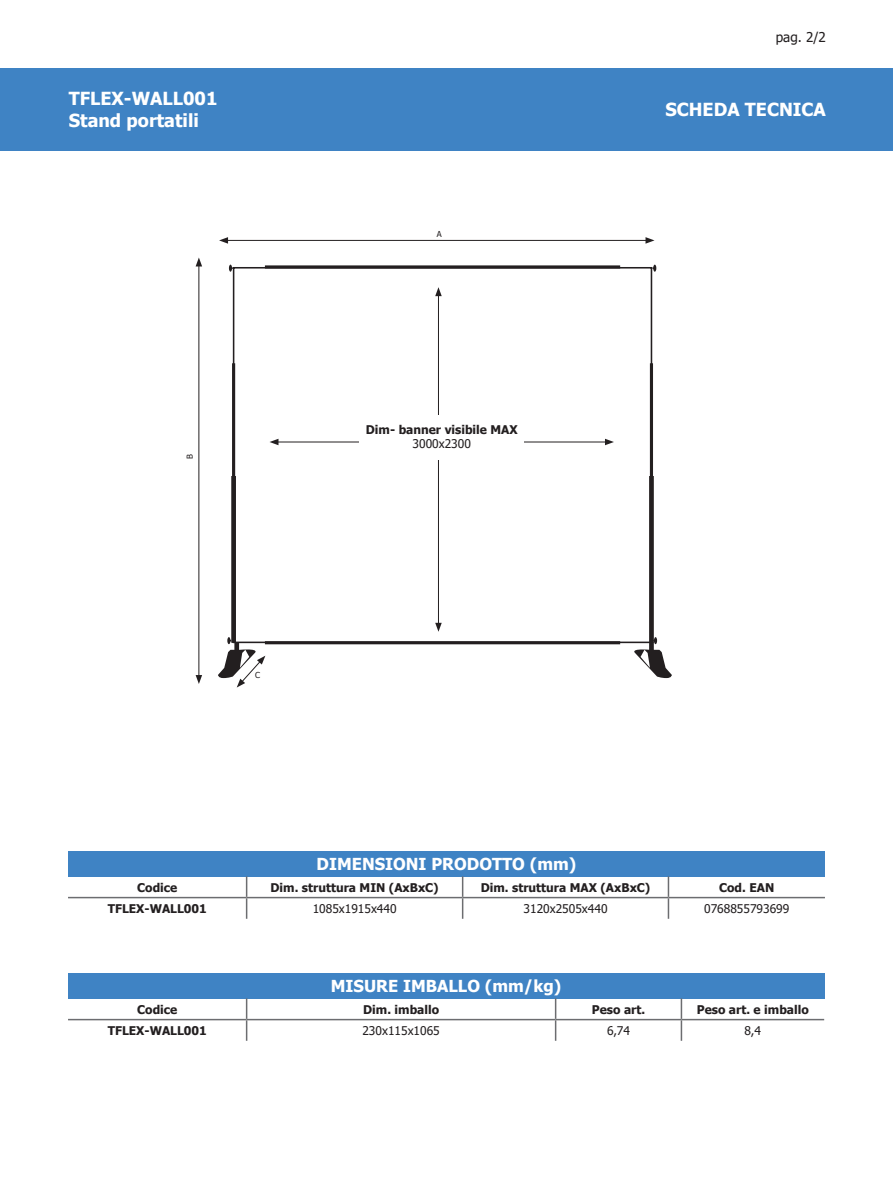
<style>
.page{position:relative;width:893px;height:1187px;background:#fff}
.page>*{position:absolute;margin:0;border:0;box-sizing:border-box;transform-origin:0 0}
.t1{font:700 18px/21.6px "Tahoma";color:#fff}
.t2{font:700 16.5px "Tahoma";color:#fff}
.t3{font:13.5px "Tahoma";color:#231f20}
.t4{font:700 12px "Tahoma";color:#231f20}
.t5{font:12px "Tahoma";color:#231f20}
.t6{font:8.25px "Tahoma";color:#231f20}
</style>
<div class="page">
<div style="left:0;top:68px;width:893px;height:82px;background:#3f83c4"></div>
<hr style="left:232px;top:363px;width:3px;height:279px;background:#231f20">
<div style="left:231px;top:476px;width:5px;height:166px;background:#231f20"></div>
<hr style="left:650px;top:363px;width:3px;height:279px;background:#231f20">
<div style="left:649px;top:476px;width:5px;height:166px;background:#231f20"></div>
<hr style="left:265px;top:641px;width:355px;height:3px;background:#231f20">
<hr style="left:265px;top:265px;width:355px;height:3px;background:#231f20">
<svg style="left:229px;top:264px;width:4px;height:8px"></svg>
<svg style="left:652px;top:264px;width:4px;height:8px"></svg>
<svg style="left:629px;top:637px;width:43px;height:41px"></svg>
<div style="left:649px;top:642px;width:5px;height:8px;background:#231f20"></div>
<hr style="left:199px;top:264px;width:1px;height:413px;background:#231f20">
<svg style="left:196px;top:257px;width:6px;height:9px"></svg>
<svg style="left:196px;top:675px;width:6px;height:9px"></svg>
<svg style="left:218px;top:637px;width:47px;height:50px"></svg>
<hr style="left:226px;top:240px;width:422px;height:1px;background:#231f20">
<svg style="left:645px;top:237px;width:9px;height:7px"></svg>
<svg style="left:219px;top:237px;width:9px;height:7px"></svg>
<hr style="left:438px;top:294px;width:1px;height:331px;background:#231f20">
<svg style="left:435px;top:287px;width:7px;height:9px"></svg>
<svg style="left:435px;top:622px;width:7px;height:9px"></svg>
<hr style="left:276px;top:441px;width:331px;height:1px;background:#231f20">
<svg style="left:605px;top:438px;width:9px;height:7px"></svg>
<svg style="left:270px;top:439px;width:8px;height:6px"></svg>
<div style="left:359px;top:415px;width:165px;height:44px;background:#fff"></div>
<div style="left:68px;top:972px;width:756px;height:26px;background:#3f83c4"></div>
<svg style="left:246px;top:998px;width:1px;height:42px"></svg>
<svg style="left:555px;top:998px;width:1px;height:42px"></svg>
<svg style="left:681px;top:998px;width:1px;height:42px"></svg>
<hr style="left:68px;top:1018px;width:179px;height:2px;background:#6c6d70">
<hr style="left:247px;top:1018px;width:309px;height:2px;background:#6c6d70">
<hr style="left:556px;top:1018px;width:125px;height:2px;background:#6c6d70">
<hr style="left:681px;top:1018px;width:143px;height:2px;background:#6c6d70">
<div style="left:68px;top:850px;width:757px;height:26px;background:#3f83c4"></div>
<hr style="left:247px;top:896px;width:216px;height:2px;background:#6c6d70">
<svg style="left:246px;top:876px;width:1px;height:42px"></svg>
<hr style="left:463px;top:896px;width:205px;height:2px;background:#6c6d70">
<svg style="left:462px;top:876px;width:1px;height:42px"></svg>
<svg style="left:668px;top:876px;width:1px;height:42px"></svg>
<hr style="left:68px;top:896px;width:179px;height:2px;background:#6c6d70">
<hr style="left:668px;top:896px;width:157px;height:2px;background:#6c6d70">
<h1 class="t1" style="left:69px;top:89px;width:150px">TFLEX-WALL001<br>Stand portatili</h1>
<p class="t6" style="left:184px;top:459px;width:6px;rotate:-90deg">B</p>
<p class="t6" style="left:437px;top:228px;width:6px">A</p>
<p class="t4" style="left:366px;top:421px;width:153px">Dim- banner visibile MAX</p>
<p class="t5" style="left:413px;top:435px;width:60px">3000x2300</p>
<p class="t6" style="left:255px;top:669px;width:6px">C</p>
<h2 class="t2" style="left:317px;top:851px;width:261px">DIMENSIONI PRODOTTO (mm)</h2>
<p class="t3" style="left:776px;top:28px;width:52px">pag. 2/2</p>
<h1 class="t1" style="left:678px;top:91px;width:162px">SCHEDA TECNICA</h1>
<h1 class="t1" style="left:665px;top:99px;width:162px">SCHEDA TECNICA</h1>
<p class="t4" style="left:137px;top:878px;width:42px">Codice</p>
<p class="t4" style="left:271px;top:878px;width:170px">Dim. struttura MIN (AxBxC)</p>
<p class="t4" style="left:481px;top:878px;width:171px">Dim. struttura MAX (AxBxC)</p>
<p class="t4" style="left:719px;top:878px;width:57px">Cod. EAN</p>
<p class="t4" style="left:108px;top:899px;width:101px">TFLEX-WALL001</p>
<p class="t5" style="left:313px;top:900px;width:85px">1085x1915x440</p>
<p class="t5" style="left:524px;top:900px;width:85px">3120x2505x440</p>
<p class="t5" style="left:704px;top:900px;width:87px">0768855793699</p>
<h2 class="t2" style="left:331px;top:973px;width:232px">MISURE IMBALLO (mm/kg)</h2>
<p class="t4" style="left:137px;top:1000px;width:42px">Codice</p>
<p class="t4" style="left:363px;top:1000px;width:77px">Dim. imballo</p>
<p class="t4" style="left:592px;top:1000px;width:55px">Peso art.</p>
<p class="t4" style="left:697px;top:1000px;width:113px">Peso art. e imballo</p>
<p class="t4" style="left:108px;top:1021px;width:101px">TFLEX-WALL001</p>
<p class="t5" style="left:362px;top:1022px;width:79px">230x115x1065</p>
<p class="t5" style="left:607px;top:1022px;width:25px">6,74</p>
<p class="t5" style="left:744px;top:1022px;width:18px">8,4</p>
</div>
